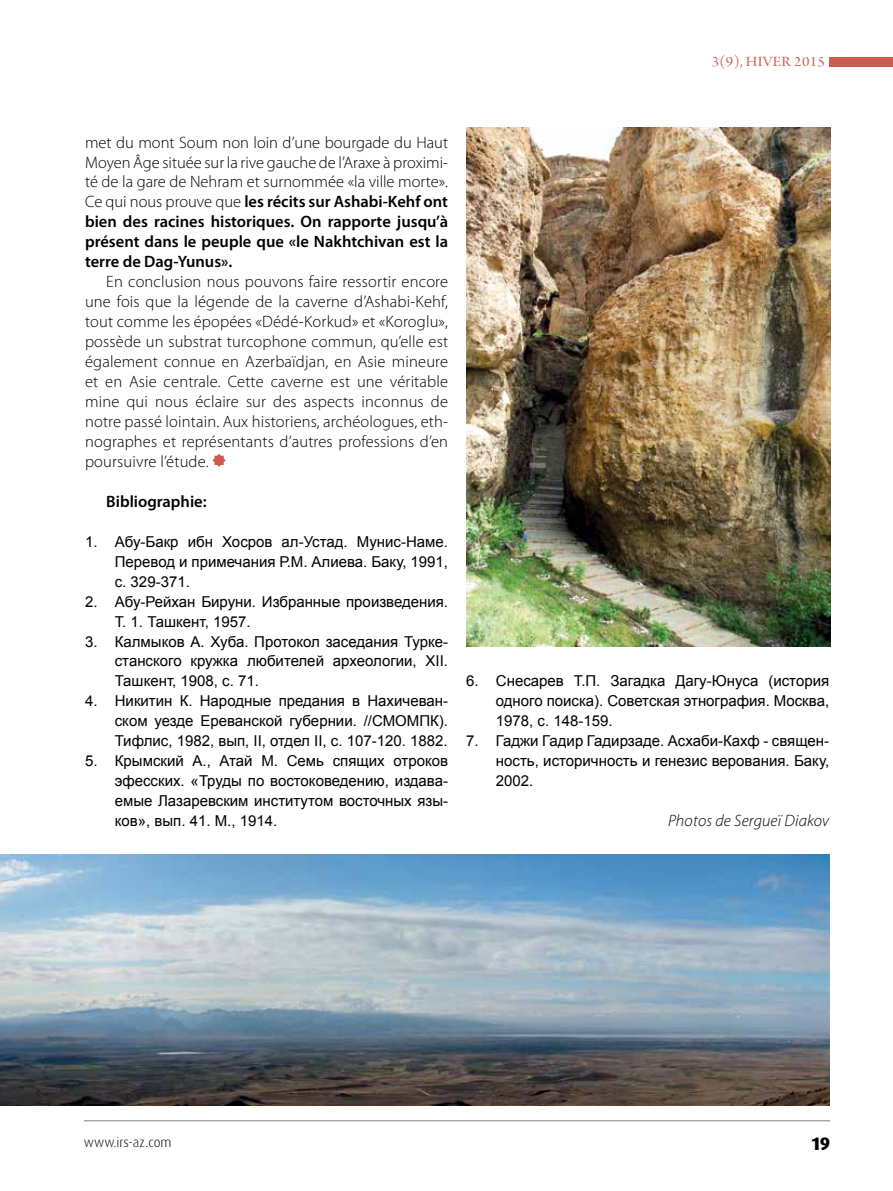
<style>
.page{position:relative;width:893px;height:1191px;background:#fff}
.page>*{position:absolute;margin:0;border:0;box-sizing:border-box;transform-origin:0 0}
.t1{font:800 18px "Dax Pro";color:#000}
.t2{font:300 16.5px/20px "Myriad Pro";color:#000;text-align:justify}
.t3{font:italic 300 16.5px "Myriad Pro";letter-spacing:.01em;color:#000}
.t4{font:600 16.5px "Myriad Pro";color:#000}
.t5{font:15px/20px "Arial";color:#000;text-align:justify}
.t6{font:15px "Arno Pro Display";letter-spacing:.02em;color:#ce5c4d;scale:1.1 1}
.t7{font:300 13.5px "Dax Pro";color:#000}
.s1{font-weight:600}
</style>
<div class="page">
<hr style="left:84px;top:1120px;width:746px;height:1px;background:#808285">
<svg style="left:213px;top:454px;width:13px;height:13px"></svg>
<div style="left:829px;top:57px;width:64px;height:9px;background:#ce5c4d"></div>
<img style="left:0;top:854px;width:829px;height:251px">
<img style="left:466px;top:128px;width:364px;height:518px">
<p class="t6" style="left:712px;top:53px;width:104px">3(9), HIVER 2015</p>
<p class="t2" style="left:85px;top:132px;width:365px">met du mont Soum non loin d’une bourgade du Haut Moyen Âge située sur la rive gauche de l’Araxe à proximi&shy;té de la gare de Nehram et surnommée «la ville morte».<br>Ce qui nous prouve que <span class="s1">les récits sur Ashabi-Kehf ont bien des racines historiques. On rapporte jusqu’à présent dans le peuple que «le Nakhtchivan est la terre de Dag-Yunus».</span></p>
<p class="t2" style="left:85px;top:272px;width:365px;text-indent:21px">En conclusion nous pouvons faire ressortir encore une fois que la légende de la caverne d’Ashabi-Kehf, tout comme les épopées «Dédé-Korkud» et «Koroglu», possède un substrat turcophone commun, qu’elle est également connue en Azerbaïdjan, en Asie mineure et en Asie centrale. Cette caverne est une véritable mine qui nous éclaire sur des aspects inconnus de notre passé lointain. Aux historiens, archéologues, eth&shy;nographes et représentants d’autres professions d’en poursuivre l’étude.</p>
<p class="t4" style="left:106px;top:491px;width:102px">Bibliographie:</p>
<p class="t5" style="left:115px;top:531px;width:335px;text-indent:-30px">1. Абу-Бакр ибн Хосров ал-Устад. Мунис-Наме.<br>Перевод и примечания Р.М. Алиева. Баку, 1991, с. 329-371.</p>
<p class="t5" style="left:115px;top:591px;width:335px;text-indent:-30px">2. Абу-Рейхан Бируни. Избранные произведения.<br>Т. 1. Ташкент, 1957.</p>
<p class="t5" style="left:115px;top:631px;width:335px;text-indent:-30px">3. Калмыков А. Хуба. Протокол заседания Турке&shy;станского кружка любителей археологии, XII.<br>Ташкент, 1908, с. 71.</p>
<p class="t5" style="left:115px;top:691px;width:335px;text-indent:-30px">4. Никитин К. Народные предания в Нахичеван&shy;ском уезде Ереванской губернии. //СМОМПК).<br>Тифлис, 1982, вып, II, отдел II, с. 107-120. 1882.</p>
<p class="t5" style="left:115px;top:751px;width:335px;text-indent:-30px">5. Крымский А., Атай М. Семь спящих отроков эфесских. «Труды по востоковедению, издава&shy;емые Лазаревским институтом восточных язы&shy;ков», вып. 41. М., 1914.</p>
<p class="t5" style="left:496px;top:671px;width:335px;text-indent:-30px">6. Снесарев Т.П. Загадка Дагу-Юнуса (история одного поиска). Советская этнография. Москва, 1978, с. 148-159.</p>
<p class="t5" style="left:496px;top:731px;width:335px;text-indent:-30px">7. Гаджи Гадир Гадирзаде. Асхаби-Кахф - священ&shy;ность, историчность и генезис верования. Баку, 2002.</p>
<p class="t3" style="left:668px;top:812px;width:163px">Photos de Sergueï Diakov</p>
<p class="t7" style="left:84px;top:1133px;width:89px">www.irs-az.com</p>
<p class="t1" style="left:812px;top:1131px;width:20px">19</p>
</div>
